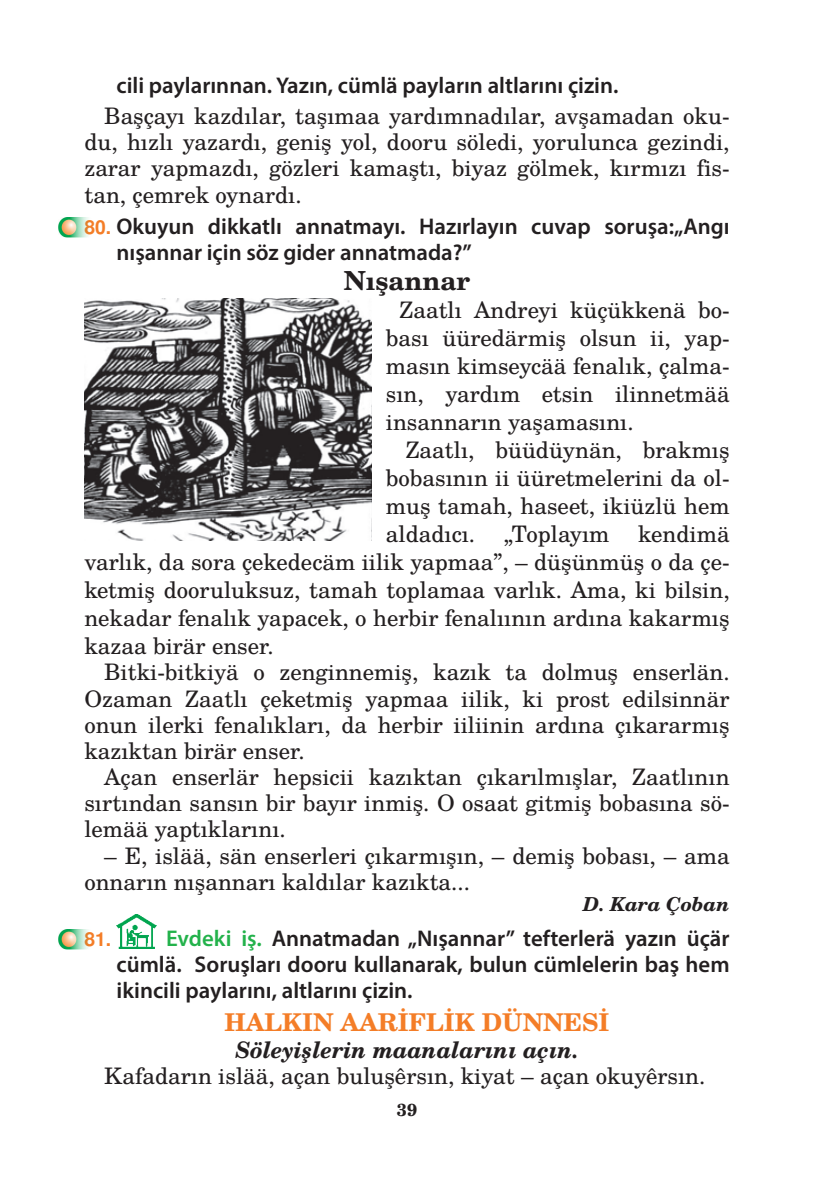
<style>
.page{position:relative;width:819px;height:1191px;background:#fff}
.page>*{position:absolute;margin:0;border:0;box-sizing:border-box;transform-origin:0 0}
.t1{font:700 26.25px "Te X Gyre Schola";color:#231f20}
.t2{font:700 24.5px "Te X Gyre Schola";color:#f47d27}
.t3{font:22.75px/28px "Te X Gyre Schola";color:#231f20;text-align:justify}
.t4{font:600 22.75px/26.2px "Myriad Pro";color:#231f20}
.t5{font:italic 700 22.75px "Te X Gyre Schola";color:#231f20;scale:.95 1}
.t6{font:italic 700 19.25px "Te X Gyre Schola";color:#231f20}
.t7{font:700 19.25px "Free Sans";color:#f47d27}
.t8{font:700 17.5px "Te X Gyre Schola";color:#231f20}
.s1{font-family:"Free Sans";font-weight:700;font-size:19.25px;color:#f47d27}
.s2{color:#23b24b}
</style>
<div class="page">
<img style="left:84px;top:298px;width:287px;height:243px">
<img style="left:116px;top:915px;width:40px;height:33px">
<img style="left:59px;top:217px;width:29px;height:20px">
<img style="left:59px;top:929px;width:75px;height:20px">
<p class="t4" style="left:116px;top:71px;width:503px">cili paylarınnan. Yazın, cümlä payların altlarını çizin.</p>
<p class="t3" style="left:84px;top:101px;width:646px;line-height:26.2px;text-indent:20px">Başçayı kazdılar, taşımaa yardımnadılar, avşamadan oku&shy;du, hızlı yazardı, geniş yol, dooru söledi, yorulunca gezindi, zarar yapmazdı, gözleri kamaştı, biyaz gölmek, kırmızı fis&shy;tan, çemrek oynardı.</p>
<p class="t4" style="left:116px;top:212px;width:614px;text-indent:-32px"><span class="s1">80.</span> Okuyun dikkatlı annatmayı. Hazırlayın cuvap soruşa:„Angı nışannar için söz gider annatmada?”</p>
<p class="t1" style="left:344px;top:259px;width:128px">Nışannar</p>
<p class="t3" style="left:386px;top:295px;width:345px;text-indent:14px">Zaatlı Andreyi küçükkenä bo&shy;bası üüredärmiş olsun ii, yap&shy;masın kimseycää fenalık, çalma&shy;sın, yardım etsin ilinnetmää insannarın yaşamasını.</p>
<p class="t3" style="left:386px;top:435px;width:345px;text-indent:20px">Zaatlı, büüdüynän, brakmış bobasının ii üüretmelerini da ol&shy;muş tamah, haseet, ikiüzlü hem aldadıcı.</p>
<p class="t3" style="left:84px;top:519px;width:646px;text-indent:554px">kendimä varlık, da sora çekedecäm iilik yapmaa”, – düşünmüş o da çe&shy;ketmiş dooruluksuz, tamah toplamaa varlık. Ama, ki bilsin, nekadar fenalık yapacek, o herbir fenalıının ardına kakarmış kazaa birär enser.</p>
<p class="t3" style="left:84px;top:658px;width:646px;line-height:26.1px;text-indent:20px">Bitki-bitkiyä o zenginnemiş, kazık ta dolmuş enserlän.<br>Ozaman Zaatlı çeketmiş yapmaa iilik, ki prost edilsinnär onun ilerki fenalıkları, da herbir iiliinin ardına çıkararmış kazıktan birär enser.</p>
<p class="t3" style="left:84px;top:763px;width:646px;line-height:26.1px;text-indent:20px">Açan enserlär hepsicii kazıktan çıkarılmışlar, Zaatlının sırtından sansın bir bayır inmiş. O osaat gitmiş bobasına sö&shy;lemää yaptıklarını.</p>
<p class="t3" style="left:84px;top:841px;width:646px;line-height:26.1px;text-indent:20px">– E, islää, sän enserleri çıkarmışın, – demiş bobası, – ama onnarın nışannarı kaldılar kazıkta...</p>
<p class="t6" style="left:583px;top:889px;width:148px">D. Kara Çoban</p>
<p class="t7" style="left:84px;top:925px;width:28px">81.</p>
<p class="t4" style="left:116px;top:924px;width:614px;text-align:justify;text-indent:50px"><span class="s2">Evdeki iş.</span> Annatmadan „Nışannar” tefterlerä yazın üçär cümlä. Soruşları dooru kullanarak, bulun cümlelerin baş hem ikincili paylarını, altlarını çizin.</p>
<p class="t2" style="left:224px;top:1002px;width:386px">HALKIN AARİFLİK DÜNNESİ</p>
<p class="t5" style="left:235px;top:1031px;width:362px">Söleyişlerin maanalarını açın.</p>
<p class="t3" style="left:104px;top:1060px;width:602px">Kafadarın islää, açan buluşêrsın, kiyat – açan okuyêrsın.</p>
<p class="t3" style="left:504px;top:519px;width:107px">„Toplayım</p>
<p class="t8" style="left:397px;top:1095px;width:22px">39</p>
</div>
